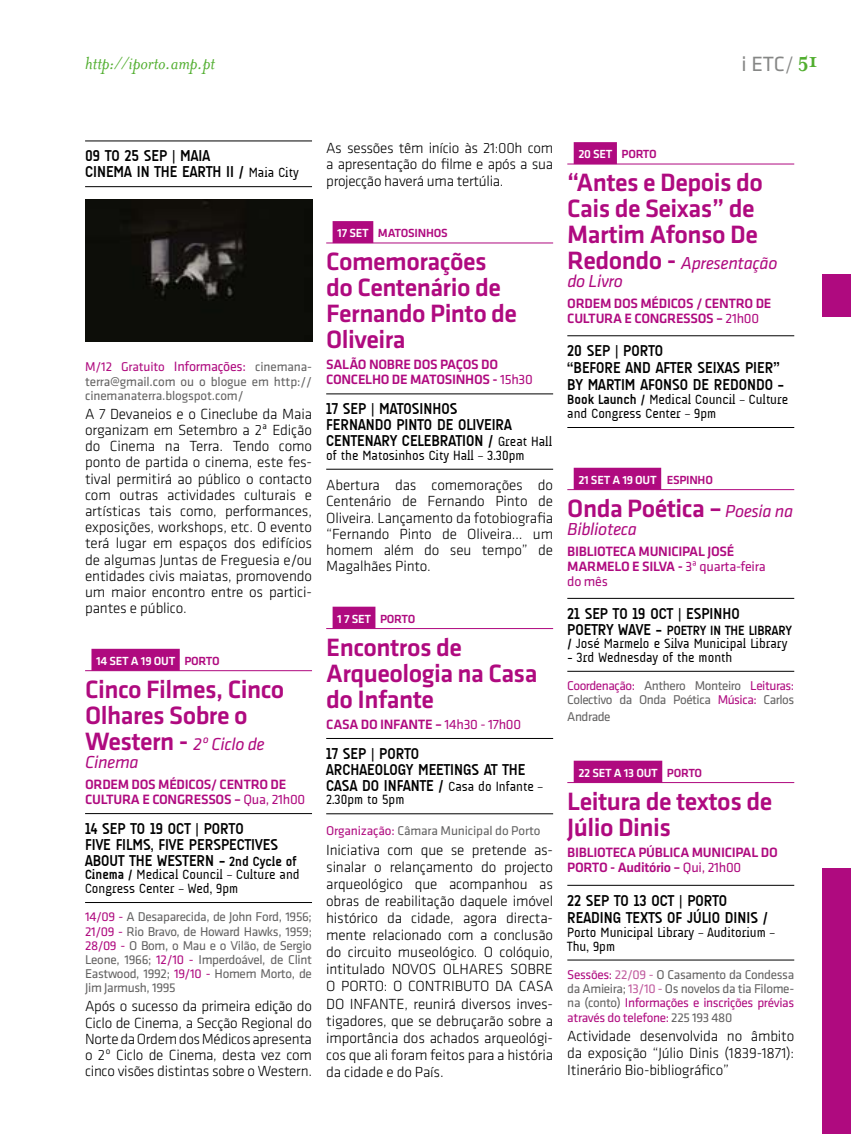
<style>
.page{position:relative;width:851px;height:1134px;background:#fff}
.page>*{position:absolute;margin:0;border:0;box-sizing:border-box;transform-origin:0 0}
.t1{font:500 26px/26px "Klavika";letter-spacing:-.02em;color:#af0a7f}
.t2{font:21.4px "Klavika";color:#868786}
.t3{font:italic 20px "Mrs Eaves Smart Lig";color:#51ae2f}
.t4{font:italic 18px/18px "Klavika";letter-spacing:-.02em;color:#af0a7f}
.t5{font:700 16px/16px "A Udimat";color:#000}
.t6{font:300 15.2px/16.2px "Klavika";letter-spacing:-.01em;color:#000;text-align:justify}
.t7{font:500 14px/15px "Klavika";letter-spacing:-.02em;color:#af0a7f}
.t8{font:13.6px/13.6px "A Udimat";color:#000}
.t9{font:13.2px/14.2px "Klavika";letter-spacing:-.025em;color:#636262;text-align:justify}
.t10{font:500 12.2px "Klavika";letter-spacing:-.02em;color:#fff}
.t11{font:500 12.2px "Klavika";letter-spacing:-.02em;color:#af0a7f}
.s1{font-weight:300}
.s2{font-weight:400;font-size:13.6px}
.s3{color:#af0a7f}
.s4{font-size:14px;color:#af0a7f}
.s5{font-weight:500;font-style:normal;font-size:26px}
.s6{font-weight:400}
.s7{font-size:13.6px}
.s8{font-weight:700}
.s9{color:#fff}
.s10{font-weight:400;font-style:italic;font-size:18px}
.s11{font-weight:700;font-size:16px}
.s12{color:#c05a9e}
</style>
<div class="page">
<div style="left:822px;top:868px;width:28px;height:266px;background:#af0a7f"></div>
<div style="left:822px;top:274px;width:28px;height:43px;background:#af0a7f"></div>
<hr style="left:85px;top:141px;width:227px;height:1px;background:#000">
<hr style="left:85px;top:186px;width:227px;height:1px;background:#000">
<hr style="left:85px;top:670px;width:227px;height:1px;background:#af0a7f">
<div style="left:91px;top:649px;width:89px;height:22px;background:#af0a7f"></div>
<hr style="left:85px;top:813px;width:227px;height:1px;background:#000">
<hr style="left:85px;top:902px;width:227px;height:1px;background:#000">
<hr style="left:567px;top:164px;width:227px;height:1px;background:#af0a7f">
<div style="left:573px;top:142px;width:43px;height:22px;background:#af0a7f"></div>
<hr style="left:567px;top:335px;width:227px;height:1px;background:#000">
<hr style="left:567px;top:427px;width:227px;height:1px;background:#000">
<hr style="left:567px;top:489px;width:227px;height:1px;background:#af0a7f">
<div style="left:573px;top:468px;width:88px;height:22px;background:#af0a7f"></div>
<hr style="left:567px;top:598px;width:227px;height:1px;background:#000">
<hr style="left:567px;top:671px;width:227px;height:1px;background:#000">
<hr style="left:567px;top:782px;width:227px;height:1px;background:#af0a7f">
<div style="left:573px;top:761px;width:89px;height:22px;background:#af0a7f"></div>
<hr style="left:567px;top:885px;width:227px;height:1px;background:#000">
<hr style="left:567px;top:960px;width:227px;height:1px;background:#000">
<hr style="left:326px;top:243px;width:227px;height:1px;background:#af0a7f">
<div style="left:332px;top:221px;width:41px;height:22px;background:#af0a7f"></div>
<hr style="left:326px;top:393px;width:227px;height:1px;background:#000">
<hr style="left:326px;top:469px;width:227px;height:1px;background:#000">
<hr style="left:326px;top:628px;width:227px;height:1px;background:#af0a7f">
<div style="left:332px;top:607px;width:43px;height:22px;background:#af0a7f"></div>
<hr style="left:326px;top:738px;width:227px;height:1px;background:#000">
<hr style="left:326px;top:813px;width:227px;height:1px;background:#000">
<img style="left:85px;top:200px;width:227px;height:142px">
<h3 class="t3" style="left:85px;top:53px;width:131px">http://iporto.amp.pt</h3>
<h2 class="t2" style="left:741px;top:52px;width:78px">i ETC<span class="s1">/</span> <sup>51</sup></h2>
<p class="t5" style="left:85px;top:148px;width:215px">09 TO 25 SEP | MAIA<br>CINEMA IN THE EARTH II / <span class="s2">Maia City</span></p>
<p class="t9" style="left:85px;top:360px;width:228px"><span class="s3">M/12 Gratuito</span> <span class="s4">Informações:</span> cinemana&shy;terra@gmail.com ou o blogue em http:// cinemanaterra.blogspot.com/</p>
<p class="t6" style="left:85px;top:406px;width:228px">A 7 Devaneios e o Cineclube da Maia organizam em Setembro a 2ª Edição do Cinema na Terra. Tendo como ponto de partida o cinema, este fes&shy;tival permitirá ao público o contacto com outras actividades culturais e artísticas tais como, performances, exposições, workshops, etc. O evento terá lugar em espaços dos edifícios de algumas Juntas de Freguesia e/ou entidades civis maiatas, promovendo um maior encontro entre os partici&shy;pantes e público.</p>
<p class="t10" style="left:96px;top:654px;width:125px">14 SET A 19 OUT <span class="s3">PORTO</span></p>
<h1 class="t1" style="left:85px;top:677px;width:201px">Cinco Filmes, Cinco<br>Olhares Sobre o</h1>
<p class="t4" style="left:85px;top:735px;width:181px"><span class="s5">Western -</span> 2º Ciclo de<br>Cinema</p>
<p class="t7" style="left:85px;top:777px;width:221px">ORDEM DOS MÉDICOS/ CENTRO DE<br>CULTURA E CONGRESSOS – <span class="s6">Qua, 21h00</span></p>
<p class="t5" style="left:85px;top:820px;width:213px">14 SEP TO 19 OCT | PORTO<br>FIVE FILMS, FIVE PERSPECTIVES<br>ABOUT THE WESTERN - <span class="s7">2nd Cycle of</span></p>
<p class="t8" style="left:85px;top:868px;width:216px"><span class="s8">Cinema /</span> Medical Council – Culture and<br>Congress Center – Wed, 9pm</p>
<p class="t9" style="left:85px;top:910px;width:228px"><span class="s3">14/09 -</span> A Desaparecida, de John Ford, 1956; <span class="s3">21/09 -</span> Rio Bravo, de Howard Hawks, 1959; <span class="s3">28/09 -</span> O Bom, o Mau e o Vilão, de Sergio Leone, 1966; <span class="s3">12/10 -</span> Imperdoável, de Clint Eastwood, 1992; <span class="s3">19/10 -</span> Homem Morto, de Jim Jarmush, 1995</p>
<p class="t6" style="left:85px;top:998px;width:228px">Após o sucesso da primeira edição do Ciclo de Cinema, a Secção Regional do Norte da Ordem dos Médicos apresenta o 2º Ciclo de Cinema, desta vez com cinco visões distintas sobre o Western.</p>
<p class="t6" style="left:326px;top:140px;width:228px">As sessões têm início às 21:00h com a apresentação do filme e após a sua projecção haverá uma tertúlia.</p>
<p class="t11" style="left:337px;top:226px;width:112px"><span class="s9">17 SET</span> MATOSINHOS</p>
<h1 class="t1" style="left:326px;top:249px;width:192px">Comemorações do Centenário de<br>Fernando Pinto de<br>Oliveira</h1>
<p class="t7" style="left:326px;top:357px;width:208px">SALÃO NOBRE DOS PAÇOS DO<br>CONCELHO DE MATOSINHOS - <span class="s6">15h30</span></p>
<p class="t5" style="left:326px;top:401px;width:227px">17 SEP | MATOSINHOS<br>FERNANDO PINTO DE OLIVEIRA<br>CENTENARY CELEBRATION / <span class="s2">Great Hall</span></p>
<p class="t8" style="left:326px;top:448px;width:200px">of the Matosinhos City Hall – 3.30pm</p>
<p class="t6" style="left:326px;top:477px;width:228px">Abertura das comemorações do Centenário de Fernando Pinto de Oliveira. Lançamento da fotobiografia “Fernando Pinto de Oliveira… um homem além do seu tempo” de Magalhães Pinto.</p>
<p class="t10" style="left:337px;top:612px;width:80px">1 7 SET <span class="s3">PORTO</span></p>
<h1 class="t1" style="left:326px;top:635px;width:213px">Encontros de<br>Arqueologia na Casa do Infante</h1>
<p class="t7" style="left:326px;top:717px;width:196px">CASA DO INFANTE – <span class="s6">14h30 - 17h00</span></p>
<p class="t5" style="left:326px;top:745px;width:218px">17 SEP | PORTO<br>ARCHAEOLOGY MEETINGS AT THE<br>CASA DO INFANTE / <span class="s2">Casa do Infante –</span></p>
<p class="t8" style="left:326px;top:793px;width:80px">2.30pm to 5pm</p>
<p class="t9" style="left:326px;top:823px;width:216px"><span class="s3">Organização:</span> Câmara Municipal do Porto</p>
<p class="t6" style="left:326px;top:841px;width:228px;line-height:17.2px">Iniciativa com que se pretende as&shy;sinalar o relançamento do projecto arqueológico que acompanhou as obras de reabilitação daquele imóvel histórico da cidade, agora directa&shy;mente relacionado com a conclusão do circuito museológico. O colóquio, intitulado NOVOS OLHARES SOBRE O PORTO: O CONTRIBUTO DA CASA DO INFANTE, reunirá diversos inves&shy;tigadores, que se debruçarão sobre a importância dos achados arqueológi&shy;cos que ali foram feitos para a história da cidade e do País.</p>
<p class="t10" style="left:578px;top:147px;width:80px">20 SET <span class="s3">PORTO</span></p>
<h1 class="t1" style="left:567px;top:170px;width:197px">“Antes e Depois do<br>Cais de Seixas” de<br>Martim Afonso De</h1>
<p class="t4" style="left:567px;top:255px;width:212px"><span class="s5">Redondo -</span> Apresentação do Livro</p>
<p class="t7" style="left:567px;top:296px;width:205px">ORDEM DOS MÉDICOS / CENTRO DE<br>CULTURA E CONGRESSOS – <span class="s6">21h00</span></p>
<p class="t5" style="left:567px;top:342px;width:214px;line-height:17px">20 SEP | PORTO<br>“BEFORE AND AFTER SEIXAS PIER” by Martim</p>
<p class="t5" style="left:640px;top:376px;width:17px">Afonso</p>
<p class="t5" style="left:692px;top:376px;width:39px">De Redondo</p>
<p class="t5" style="left:777px;top:376px;width:8px">-</p>
<p class="t8" style="left:567px;top:392px;width:222px"><span class="s8">Book Launch /</span> Medical Council – Culture and Congress Center – 9pm</p>
<p class="t10" style="left:578px;top:473px;width:136px">21 SET A 19 OUT <span class="s3">ESPINHO</span></p>
<h1 class="t1" style="left:567px;top:496px;width:227px">Onda Poética – <span class="s10">Poesia na</span></h1>
<p class="t4" style="left:567px;top:520px;width:71px">Biblioteca</p>
<p class="t7" style="left:567px;top:544px;width:200px">BIBLIOTECA MUNICIPAL JOSÉ<br>MARMELO E SILVA - <span class="s6">3ª quarta-feira do mês</span></p>
<p class="t5" style="left:567px;top:605px;width:174px">21 SEP TO 19 OCT | ESPINHO</p>
<p class="t8" style="left:567px;top:623px;width:226px"><span class="s11">POETRY WAVE -</span> <span class="s8">POETRY IN THE LIBRARY /</span> José Marmelo e Silva Municipal Library</p>
<p class="t8" style="left:567px;top:650px;width:166px">- 3rd Wednesday of the month</p>
<p class="t9" style="left:567px;top:679px;width:228px"><span class="s3">Coordenação:</span> Anthero Monteiro <span class="s3">Leituras:<br></span>Colectivo da Onda Poética <span class="s3">Música:</span> Carlos</p>
<p class="t9" style="left:567px;top:709px;width:45px">Andrade</p>
<p class="t10" style="left:578px;top:766px;width:125px">22 SET A 13 OUT <span class="s3">PORTO</span></p>
<h1 class="t1" style="left:567px;top:789px;width:206px">Leitura de textos de<br>Júlio Dinis</h1>
<p class="t7" style="left:567px;top:845px;width:212px">BIBLIOTECA PÚBLICA MUNICIPAL DO<br>PORTO - Auditório – <span class="s6">Qui, 21h00</span></p>
<p class="t5" style="left:567px;top:891px;width:202px;line-height:17px">22 SEP TO 13 OCT | PORTO<br>READING TEXTS OF JÚLIO DINIS /</p>
<p class="t8" style="left:567px;top:925px;width:209px">Porto Municipal Library – Auditorium –<br>Thu, 9pm</p>
<p class="t9" style="left:567px;top:968px;width:228px"><span class="s3">Sessões:</span> <span class="s12">22/09 -</span> O Casamento da Condessa da Amieira; <span class="s12">13/10 -</span> Os novelos da tia Filome&shy;na (conto) <span class="s3">Informações e inscrições prévias através do telefone:</span> 225 193 480</p>
<p class="t6" style="left:567px;top:1028px;width:228px;line-height:17px">Actividade desenvolvida no âmbito da exposição “Júlio Dinis (1839-1871):<br>Itinerário Bio-bibliográfico”</p>
</div>
